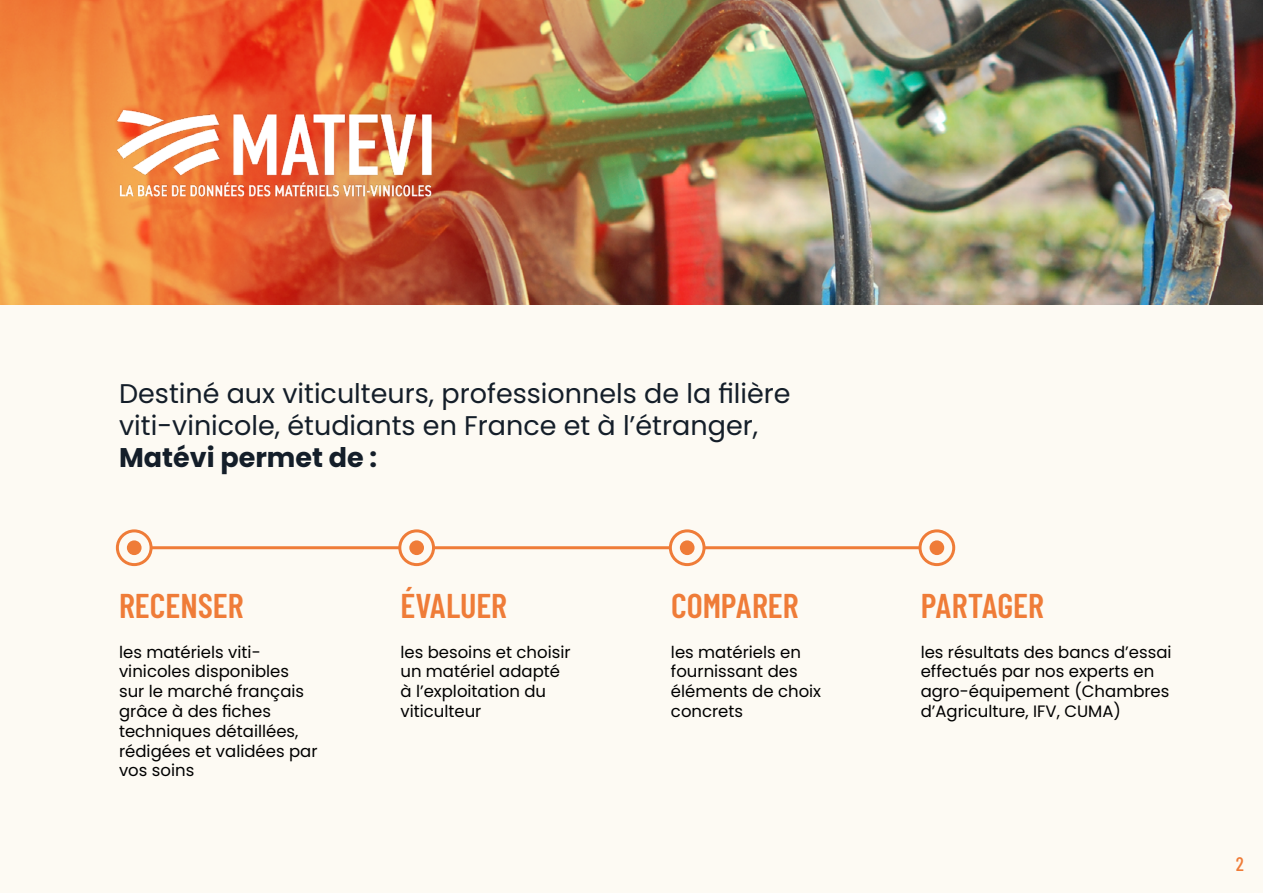
<style>
.page{position:relative;width:1263px;height:893px;background:#fdfaf3}
.page>*{position:absolute;margin:0;border:0;box-sizing:border-box;transform-origin:0 0}
.t1{font:600 34.35px "Barlow Condensed";color:#ef7c38}
.t2{font:27px/32.4px "Poppins";color:#141e29}
.t3{font:700 27px "Poppins";color:#141e29}
.t4{font:500 19.5px "Barlow Condensed";color:#ef7c38}
.t5{font:16.5px/19.8px "Poppins";color:#000}
</style>
<div class="page">
<img style="left:0;top:0;width:1263px;height:304px">
<img style="left:116px;top:106px;width:319px;height:92px">
<hr style="left:134px;top:546px;width:802px;height:3px;background:#ef7c38">
<svg style="left:920px;top:531px;width:34px;height:34px"></svg>
<div style="left:918px;top:529px;width:37px;height:37px;border:3px solid #ef7c38;border-radius:50%"></div>
<div style="left:929px;top:540px;width:15px;height:15px;background:#ef7c38;border-radius:50%"></div>
<svg style="left:670px;top:531px;width:34px;height:34px"></svg>
<div style="left:669px;top:529px;width:36px;height:37px;border:3px solid #ef7c38;border-radius:50%"></div>
<div style="left:680px;top:540px;width:14px;height:15px;background:#ef7c38;border-radius:50%"></div>
<svg style="left:400px;top:531px;width:33px;height:34px"></svg>
<div style="left:398px;top:529px;width:37px;height:37px;border:3px solid #ef7c38;border-radius:50%"></div>
<div style="left:409px;top:540px;width:15px;height:15px;background:#ef7c38;border-radius:50%"></div>
<svg style="left:117px;top:531px;width:34px;height:34px"></svg>
<div style="left:116px;top:529px;width:37px;height:37px;border:3px solid #ef7c38;border-radius:50%"></div>
<div style="left:127px;top:540px;width:15px;height:15px;background:#ef7c38;border-radius:50%"></div>
<h2 class="t2" style="left:119px;top:377px;width:673px">Destiné aux viticulteurs, professionnels de la filière viti-vinicole, étudiants en France et à l’étranger,</h2>
<h2 class="t3" style="left:119px;top:442px;width:260px">Matévi permet de :</h2>
<h1 class="t1" style="left:119px;top:584px;width:126px">RECENSER</h1>
<h1 class="t1" style="left:400px;top:584px;width:108px">ÉVALUER</h1>
<h1 class="t1" style="left:671px;top:584px;width:129px">COMPARER</h1>
<h1 class="t1" style="left:921px;top:584px;width:125px">PARTAGER</h1>
<p class="t5" style="left:400px;top:642px;width:172px">les besoins et choisir un matériel adapté à l’exploitation du viticulteur</p>
<p class="t5" style="left:119px;top:642px;width:200px">les matériels viti&shy;vinicoles disponibles sur le marché français grâce à des fiches techniques détaillées, rédigées et validées par vos soins</p>
<p class="t5" style="left:921px;top:642px;width:252px">les résultats des bancs d’essai effectués par nos experts en agro-équipement (Chambres d’Agriculture, IFV, CUMA)</p>
<p class="t5" style="left:671px;top:642px;width:152px">les matériels en fournissant des éléments de choix concrets</p>
<p class="t4" style="left:1236px;top:851px;width:10px">2</p>
</div>
